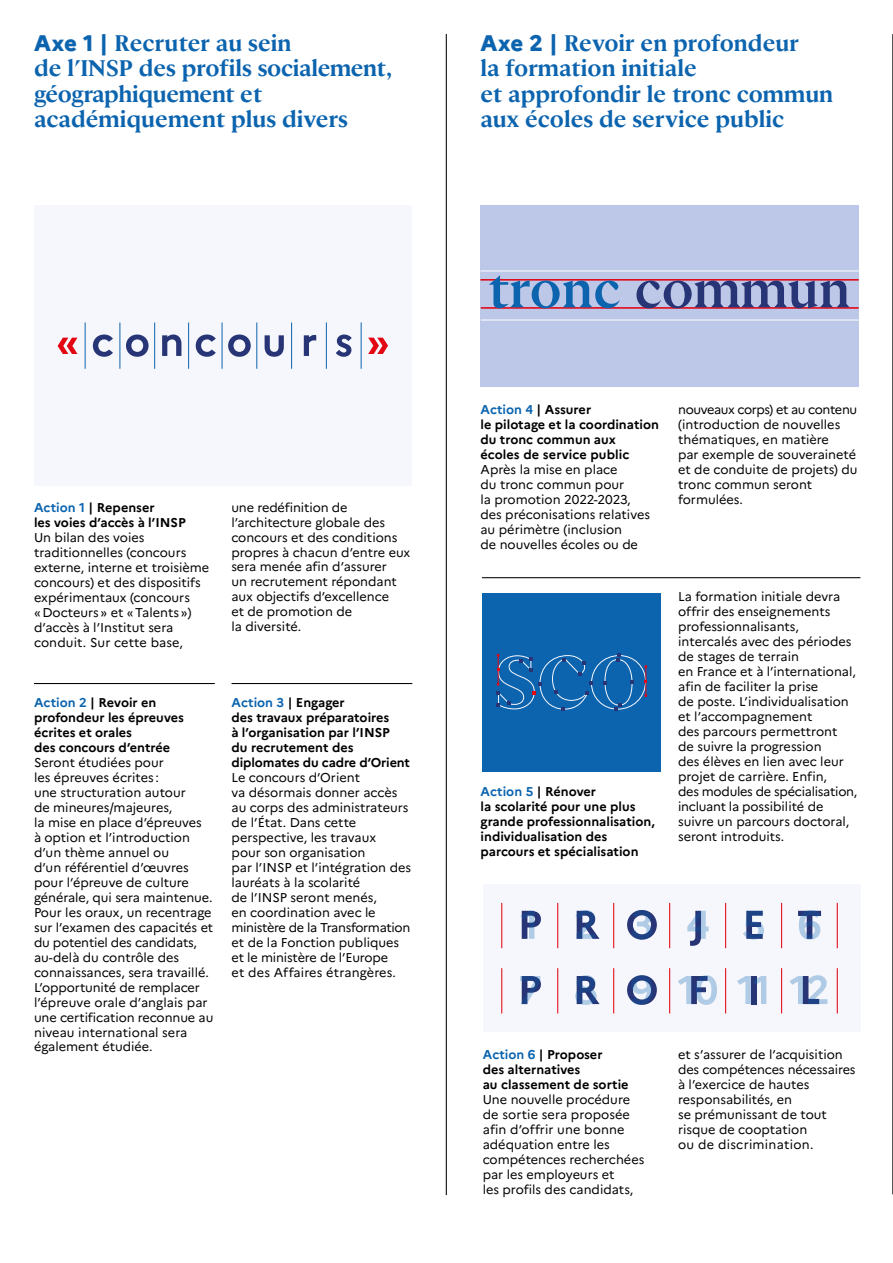
<style>
.page{position:relative;width:893px;height:1263px;background:#fff}
.page>*{position:absolute;margin:0;border:0;box-sizing:border-box;transform-origin:0 0}
.t1{font:700 22.5px/25.5px "INSP Serif";color:#0c64af}
.t2{font:12.75px/15px "Marianne";color:#000}
.t3{font:700 12.75px/15px "Marianne";color:#000}
.s1{font-family:"Marianne";font-weight:800}
.s2{color:#0c64af}
</style>
<div class="page">
<hr style="left:892px;top:34px;width:1px;height:1160px;background:#000">
<hr style="left:482px;top:577px;width:378px;height:1px;background:#000">
<hr style="left:232px;top:683px;width:180px;height:1px;background:#000">
<hr style="left:446px;top:34px;width:1px;height:1161px;background:#000">
<hr style="left:34px;top:683px;width:181px;height:1px;background:#000">
<div style="left:483px;top:884px;width:377px;height:148px;background:#f5f7fc"></div>
<div style="left:34px;top:205px;width:378px;height:281px;background:#f5f7fc"></div>
<hr style="left:119px;top:322px;width:1px;height:47px;background:#0c64af">
<hr style="left:154px;top:322px;width:1px;height:47px;background:#0c64af">
<hr style="left:188px;top:322px;width:1px;height:47px;background:#0c64af">
<hr style="left:222px;top:322px;width:1px;height:47px;background:#0c64af">
<hr style="left:256px;top:322px;width:1px;height:47px;background:#0c64af">
<hr style="left:291px;top:322px;width:1px;height:47px;background:#0c64af">
<hr style="left:326px;top:322px;width:1px;height:47px;background:#0c64af">
<hr style="left:361px;top:322px;width:1px;height:47px;background:#0c64af">
<hr style="left:85px;top:322px;width:1px;height:47px;background:#0c64af">
<svg style="left:93px;top:334px;width:20px;height:23px"></svg>
<svg style="left:58px;top:338px;width:20px;height:16px"></svg>
<svg style="left:126px;top:334px;width:23px;height:23px"></svg>
<svg style="left:162px;top:334px;width:19px;height:22px"></svg>
<svg style="left:196px;top:334px;width:20px;height:23px"></svg>
<svg style="left:228px;top:334px;width:23px;height:23px"></svg>
<svg style="left:265px;top:335px;width:19px;height:22px"></svg>
<svg style="left:304px;top:335px;width:12px;height:21px"></svg>
<svg style="left:336px;top:334px;width:16px;height:23px"></svg>
<svg style="left:368px;top:338px;width:20px;height:16px"></svg>
<div style="left:480px;top:205px;width:379px;height:182px;background:#bdc7e7"></div>
<hr style="left:481px;top:307px;width:378px;height:2px;background:#e30613">
<hr style="left:480px;top:279px;width:379px;height:2px;background:#e30613">
<hr style="left:480px;top:271px;width:379px;height:1px;background:#fff">
<svg style="left:636px;top:281px;width:213px;height:27px"></svg>
<svg style="left:489px;top:275px;width:131px;height:33px"></svg>
<hr style="left:481px;top:320px;width:378px;height:1px;background:#fff">
<hr style="left:501px;top:903px;width:1px;height:45px;background:#e30613">
<hr style="left:501px;top:968px;width:1px;height:45px;background:#e30613">
<hr style="left:557px;top:903px;width:1px;height:45px;background:#e30613">
<hr style="left:557px;top:968px;width:1px;height:45px;background:#e30613">
<hr style="left:613px;top:903px;width:1px;height:45px;background:#e30613">
<hr style="left:613px;top:968px;width:1px;height:45px;background:#e30613">
<hr style="left:669px;top:903px;width:1px;height:45px;background:#e30613">
<hr style="left:669px;top:968px;width:1px;height:45px;background:#e30613">
<hr style="left:725px;top:903px;width:1px;height:45px;background:#e30613">
<hr style="left:725px;top:968px;width:1px;height:45px;background:#e30613">
<hr style="left:781px;top:903px;width:1px;height:45px;background:#e30613">
<hr style="left:781px;top:968px;width:1px;height:45px;background:#e30613">
<hr style="left:837px;top:903px;width:1px;height:45px;background:#e30613">
<hr style="left:837px;top:968px;width:1px;height:45px;background:#e30613">
<svg style="left:521px;top:911px;width:20px;height:28px"></svg>
<svg style="left:520px;top:976px;width:21px;height:28px"></svg>
<svg style="left:575px;top:910px;width:24px;height:29px"></svg>
<svg style="left:575px;top:975px;width:24px;height:30px"></svg>
<svg style="left:627px;top:910px;width:30px;height:30px"></svg>
<svg style="left:627px;top:975px;width:30px;height:30px"></svg>
<svg style="left:687px;top:911px;width:22px;height:35px"></svg>
<svg style="left:678px;top:975px;width:39px;height:30px"></svg>
<svg style="left:743px;top:911px;width:21px;height:29px"></svg>
<svg style="left:737px;top:976px;width:29px;height:28px"></svg>
<svg style="left:798px;top:910px;width:23px;height:30px"></svg>
<svg style="left:789px;top:975px;width:38px;height:29px"></svg>
<div style="left:483px;top:593px;width:178px;height:178px;background:#0c64af"></div>
<svg style="left:496px;top:653px;width:151px;height:58px"></svg>
<h1 class="t1" style="left:34px;top:29px;width:360px"><span class="s1">Axe 1 |</span> Recruter au sein<br>de l’INSP des profils socialement, géographiquement et académiquement plus divers</h1>
<h1 class="t1" style="left:480px;top:29px;width:354px"><span class="s1">Axe 2 |</span> Revoir en profondeur<br>la formation initiale<br>et approfondir le tronc commun aux écoles de service public</h1>
<p class="t3" style="left:34px;top:499px;width:153px"><span class="s2">Action 1</span> | Repenser<br>les voies d’accès à l’INSP</p>
<p class="t2" style="left:34px;top:529px;width:177px">Un bilan des voies traditionnelles (concours externe, interne et troisième concours) et des dispositifs expérimentaux (concours «Docteurs» et «Talents») d’accès à l’Institut sera conduit. Sur cette base,</p>
<p class="t2" style="left:231px;top:499px;width:181px">une redéfinition de l’architecture globale des concours et des conditions propres à chacun d’entre eux sera menée afin d’assurer<br>un recrutement répondant aux objectifs d’excellence<br>et de promotion de<br>la diversité.</p>
<p class="t3" style="left:34px;top:694px;width:151px"><span class="s2">Action 2</span> | Revoir en profondeur les épreuves écrites et orales<br>des concours d’entrée</p>
<p class="t2" style="left:34px;top:754px;width:181px">Seront étudiées pour<br>les épreuves écrites :<br>une structuration autour<br>de mineures/majeures,<br>la mise en place d’épreuves<br>à option et l’introduction d’un thème annuel ou<br>d’un référentiel d’œuvres pour l’épreuve de culture générale, qui sera maintenue.<br>Pour les oraux, un recentrage sur l’examen des capacités et du potentiel des candidats, au-delà du contrôle des connaissances, sera travaillé.<br>L’opportunité de remplacer l’épreuve orale d’anglais par une certification reconnue au niveau international sera également étudiée.</p>
<p class="t3" style="left:232px;top:694px;width:180px"><span class="s2">Action 3</span> | Engager<br>des travaux préparatoires<br>à l’organisation par l’INSP<br>du recrutement des diplomates du cadre d’Orient</p>
<p class="t2" style="left:232px;top:769px;width:181px">Le concours d’Orient<br>va désormais donner accès au corps des administrateurs de l’État. Dans cette perspective, les travaux<br>pour son organisation<br>par l’INSP et l’intégration des lauréats à la scolarité<br>de l’INSP seront menés,<br>en coordination avec le ministère de la Transformation et de la Fonction publiques et le ministère de l’Europe<br>et des Affaires étrangères.</p>
<p class="t3" style="left:480px;top:402px;width:180px"><span class="s2">Action 4</span> | Assurer<br>le pilotage et la coordination du tronc commun aux<br>écoles de service public</p>
<p class="t2" style="left:480px;top:462px;width:171px">Après la mise en place<br>du tronc commun pour<br>la promotion 2022-2023, des préconisations relatives au périmètre (inclusion<br>de nouvelles écoles ou de</p>
<p class="t3" style="left:481px;top:784px;width:176px"><span class="s2">Action 5</span> | Rénover<br>la scolarité pour une plus grande professionnalisation, individualisation des parcours et spécialisation</p>
<p class="t2" style="left:678px;top:402px;width:181px">nouveaux corps) et au contenu (introduction de nouvelles thématiques, en matière<br>par exemple de souveraineté et de conduite de projets) du tronc commun seront formulées.</p>
<p class="t2" style="left:678px;top:589px;width:181px">La formation initiale devra offrir des enseignements professionnalisants, intercalés avec des périodes de stages de terrain<br>en France et à l’international, afin de faciliter la prise<br>de poste. L’individualisation et l’accompagnement<br>des parcours permettront<br>de suivre la progression<br>des élèves en lien avec leur projet de carrière. Enfin,<br>des modules de spécialisation, incluant la possibilité de suivre un parcours doctoral, seront introduits.</p>
<p class="t3" style="left:483px;top:1047px;width:147px"><span class="s2">Action 6</span> | Proposer<br>des alternatives<br>au classement de sortie</p>
<p class="t2" style="left:483px;top:1092px;width:163px">Une nouvelle procédure de sortie sera proposée afin d’offrir une bonne adéquation entre les compétences recherchées par les employeurs et<br>les profils des candidats,</p>
<p class="t2" style="left:678px;top:1047px;width:179px">et s’assurer de l’acquisition des compétences nécessaires à l’exercice de hautes responsabilités, en<br>se prémunissant de tout risque de cooptation<br>ou de discrimination.</p>
</div>
